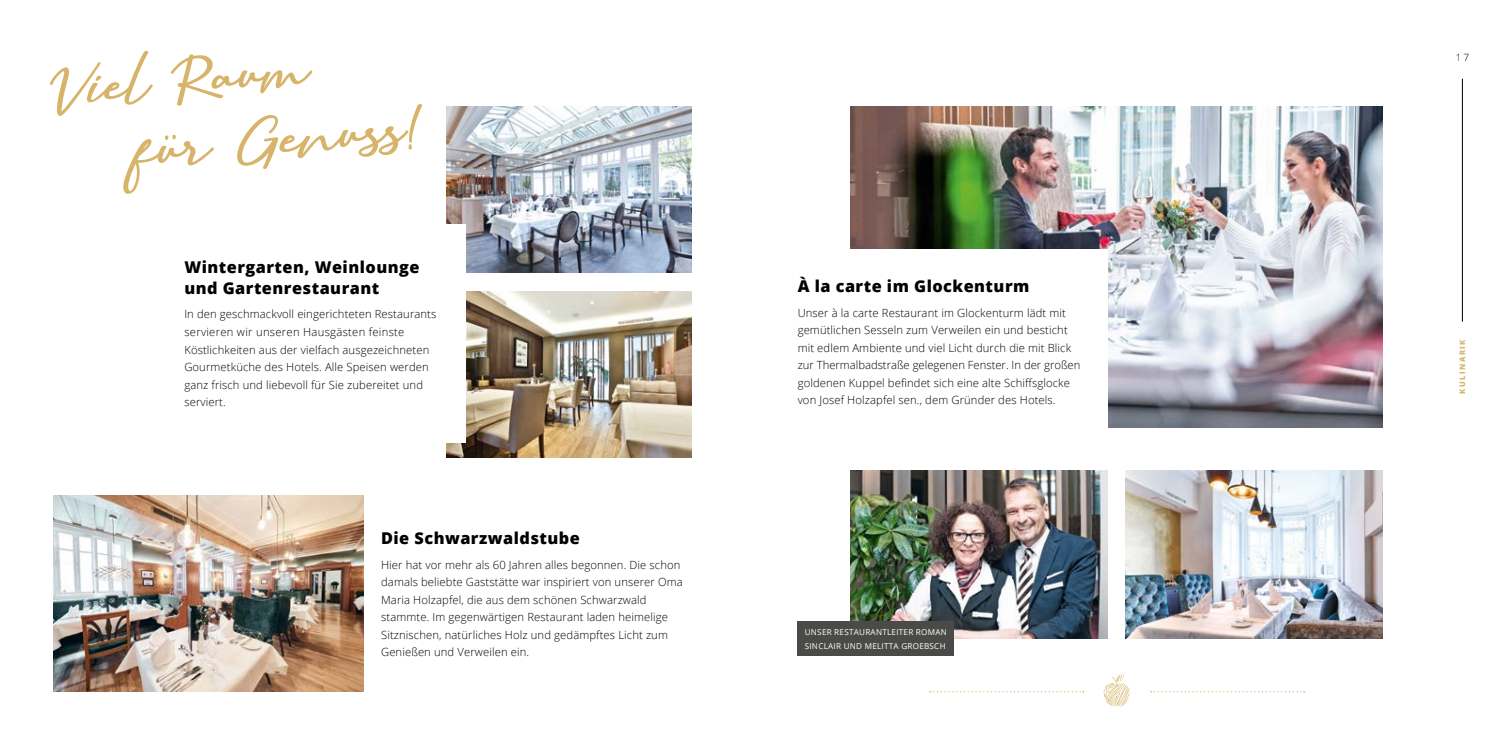
<style>
.page{position:relative;width:1489px;height:745px;background:#fff}
.page>*{position:absolute;margin:0;border:0;box-sizing:border-box;transform-origin:0 0}
.t1{font:83.75px/68px "Sallim";color:#d7b46a}
.t2{font:800 16.25px/21.1px "Open Sans";letter-spacing:.03em;color:#000}
.t3{font:300 11.25px/17.5px "Open Sans";letter-spacing:.01em;color:#000}
.t4{font:300 10px "Open Sans";color:#000}
.t5{font:8.12px/13.8px "Open Sans";letter-spacing:.03em;color:#fff}
.t6{font:800 7.5px "Open Sans";letter-spacing:.2em;color:#d7b46a}
</style>
<div class="page">
<img style="left:850px;top:106px;width:532px;height:321px">
<img style="left:1125px;top:470px;width:257px;height:168px">
<img style="left:53px;top:495px;width:310px;height:196px">
<img style="left:446px;top:106px;width:245px;height:167px">
<img style="left:446px;top:291px;width:245px;height:166px">
<div style="left:371px;top:224px;width:94px;height:218px;background:#fff"></div>
<div style="left:789px;top:249px;width:318px;height:198px;background:#fff"></div>
<hr style="left:1461px;top:79px;width:1px;height:242px;background:#000">
<svg style="left:929px;top:691px;width:154px;height:1px"></svg>
<svg style="left:1150px;top:691px;width:154px;height:1px"></svg>
<img style="left:850px;top:470px;width:257px;height:168px">
<div style="left:797px;top:621px;width:156px;height:34px;background:#4a4a49"></div>
<svg style="left:1103px;top:673px;width:26px;height:32px"></svg>
<h1 class="t1" style="left:126px;top:58px;width:294px;text-indent:-74px;rotate:-5deg">Viel Raum<br>für Genuss!</h1>
<h2 class="t2" style="left:184px;top:255px;width:237px">Wintergarten, Weinlounge und Gartenrestaurant</h2>
<p class="t3" style="left:184px;top:305px;width:253px">In den geschmackvoll eingerichteten Restaurants servieren wir unseren Hausgästen feinste Köstlichkeiten aus der vielfach ausgezeichneten Gourmetküche des Hotels. Alle Speisen werden ganz frisch und liebevoll für Sie zubereitet und serviert.</p>
<h2 class="t2" style="left:381px;top:526px;width:200px">Die Schwarzwaldstube</h2>
<p class="t3" style="left:381px;top:555px;width:303px">Hier hat vor mehr als 60 Jahren alles begonnen. Die schon damals beliebte Gaststätte war inspiriert von unserer Oma Maria Holzapfel, die aus dem schönen Schwarzwald stammte. Im gegenwärtigen Restaurant laden heimelige Sitznischen, natürliches Holz und gedämpftes Licht zum Genießen und Verweilen ein.</p>
<h2 class="t2" style="left:797px;top:274px;width:233px">À la carte im Glockenturm</h2>
<p class="t3" style="left:797px;top:303px;width:284px">Unser à la carte Restaurant im Glockenturm lädt mit gemütlichen Sesseln zum Verweilen ein und besticht mit edlem Ambiente und viel Licht durch die mit Blick zur Thermalbadstraße gelegenen Fenster. In der großen goldenen Kuppel befindet sich eine alte Schiffsglocke von Josef Holzapfel sen., dem Gründer des Hotels.</p>
<p class="t5" style="left:804px;top:624px;width:144px">UNSER RESTAURANTLEITER ROMAN<br>SINCLAIR UND MELITTA GROEBSCH</p>
<p class="t4" style="left:1455px;top:50px;width:15px">17</p>
<p class="t6" style="left:1456px;top:393px;width:56px;rotate:-90deg">KULINARIK</p>
</div>
